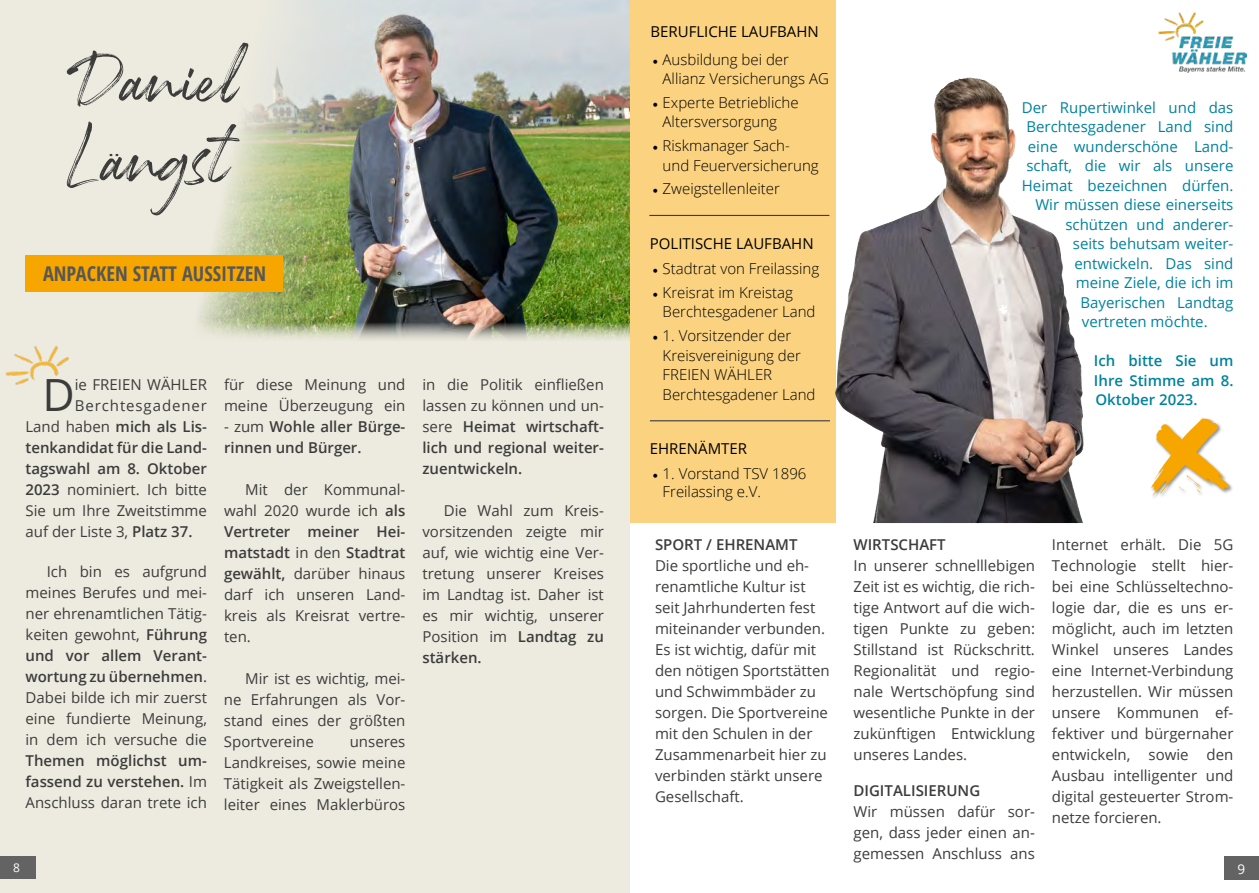
<style>
.page{position:relative;width:1259px;height:893px;background:#fff}
.page>*{position:absolute;margin:0;border:0;box-sizing:border-box;transform-origin:0 0}
.t1{font:79.65px "Rockness";color:#3c3c3b}
.t2{font:44.4px "Open Sans";color:#3c3c3b}
.t3{font:700 condensed 20.25px "Open Sans";color:#575756}
.t4{font:15px/21px "Open Sans";color:#3c3c3b;text-align:justify}
.t5{font:300 15px/19.5px "Open Sans";color:#000}
.t6{font:15px "Open Sans";color:#00829d}
.t7{font:600 15px/21px "Open Sans";color:#3c3c3b}
.t8{font:15px "Open Sans";color:#000}
.t9{font:600 15px/19.5px "Open Sans";color:#00829d;text-align:justify}
.t10{font:15px "Open Sans";letter-spacing:.06em;color:#3c3c3b}
.t11{font:13.5px "Open Sans";color:#fff}
.t12{font:12px "Open Sans";color:#fff}
.s1{font-weight:400}
.s2{font-weight:600}
.s3{font-family:"Minion Pro";font-weight:400}
</style>
<div class="page">
<img style="left:1159px;top:13px;width:87px;height:59px">
<svg style="left:1224px;top:856px;width:35px;height:24px"></svg>
<div style="left:629px;top:0;width:207px;height:523px;background:#fbd280"></div>
<div style="left:0;top:0;width:629px;height:893px;background:#edebe0"></div>
<img style="left:198px;top:0;width:431px;height:340px">
<div style="left:26px;top:255px;width:257px;height:37px;background:#f7a600"></div>
<img style="left:6px;top:346px;width:63px;height:39px">
<svg style="left:109px;top:154px;width:9px;height:2px"></svg>
<hr style="left:649px;top:215px;width:180px;height:1px;background:#3c3c3b">
<hr style="left:650px;top:420px;width:180px;height:1px;background:#3c3c3b">
<img style="left:835px;top:78px;width:249px;height:445px">
<svg style="left:1151px;top:418px;width:78px;height:77px"></svg>
<div style="left:0;top:856px;width:36px;height:23px;background:#646363"></div>
<p class="t1" style="left:65px;top:26px;width:174px">Daniel</p>
<p class="t1" style="left:65px;top:105px;width:165px">Langst</p>
<p class="t3" style="left:43px;top:260px;width:224px">ANPACKEN STATT AUSSITZEN</p>
<p class="t2" style="left:42px;top:364px;width:34px">D</p>
<p class="t4" style="left:75px;top:374px;width:134px">ie FREIEN WÄHLER</p>
<p class="t10" style="left:75px;top:395px;width:134px">Berchtesgadener</p>
<p class="t7" style="left:26px;top:416px;width:183px"><span class="s1">Land haben</span> mich als Lis-</p>
<p class="t7" style="left:26px;top:437px;width:183px">tenkandidat für die Land-</p>
<p class="t7" style="left:26px;top:458px;width:183px">tagswahl am 8. Oktober</p>
<p class="t4" style="left:26px;top:479px;width:183px"><span class="s2">2023</span> nominiert. Ich bitte</p>
<p class="t4" style="left:26px;top:500px;width:183px">Sie um Ihre Zweitstimme</p>
<p class="t4" style="left:26px;top:521px;width:168px">auf der Liste 3, <span class="s2">Platz 37.</span></p>
<p class="t4" style="left:26px;top:561px;width:183px;text-indent:21px">Ich bin es aufgrund meines Berufes und mei&shy;ner ehrenamtlichen Tätig&shy;keiten gewohnt, <span class="s2">Führung und vor allem Verant&shy;wortung zu übernehmen</span>.<br>Dabei bilde ich mir zuerst eine fundierte Meinung, in dem ich versuche die <span class="s2">Themen möglichst um&shy;fassend zu verstehen.</span> Im Anschluss daran trete ich</p>
<p class="t4" style="left:224px;top:374px;width:183px">für diese Meinung und meine Überzeugung ein</p>
<p class="t7" style="left:224px;top:416px;width:183px"><span class="s1">- zum</span> Wohle aller Bürge&shy;rinnen und Bürger.</p>
<p class="t4" style="left:224px;top:479px;width:183px;text-indent:21px">Mit der Kommunal&shy;wahl 2020 wurde ich <span class="s2">als Vertreter meiner Hei&shy;matstadt</span> in den <span class="s2">Stadtrat gewählt,</span> darüber hinaus darf ich unseren Land&shy;kreis als Kreisrat vertre&shy;ten.</p>
<p class="t4" style="left:224px;top:668px;width:183px;text-indent:21px">Mir ist es wichtig, mei&shy;ne Erfahrungen als Vor&shy;stand eines der größten Sportvereine</p>
<p class="t4" style="left:224px;top:731px;width:183px;text-indent:126px">unseres Landkreises, sowie meine Tätigkeit als Zweigstellen&shy;leiter eines Maklerbüros</p>
<p class="t7" style="left:422px;top:374px;width:183px;text-align:justify"><span class="s1">in die Politik einfließen lassen zu können und un&shy;sere</span> Heimat wirtschaft&shy;lich und regional weiter&shy;zuentwickeln.</p>
<p class="t4" style="left:422px;top:500px;width:183px;text-indent:21px">Die Wahl zum Kreis&shy;vorsitzenden zeigte mir auf, wie wichtig eine Ver&shy;tretung unserer Kreises im Landtag ist. Daher ist es mir wichtig, unserer Position im <span class="s2">Landtag zu stärken.</span></p>
<p class="t12" style="left:13px;top:860px;width:8px">8</p>
<p class="t8" style="left:650px;top:21px;width:170px">BERUFLICHE LAUFBAHN</p>
<p class="t5" style="left:662px;top:49px;width:168px;text-indent:-10px"><span class="s3">•</span> Ausbildung bei der<br>Allianz Versicherungs AG</p>
<p class="t5" style="left:662px;top:92px;width:137px;text-indent:-10px"><span class="s3">•</span> Experte Betriebliche<br>Altersversorgung</p>
<p class="t5" style="left:662px;top:136px;width:158px;text-indent:-10px"><span class="s3">•</span> Riskmanager Sach&shy;und Feuerversicherung</p>
<p class="t5" style="left:652px;top:179px;width:129px"><span class="s3">•</span> Zweigstellenleiter</p>
<p class="t8" style="left:650px;top:233px;width:165px">POLITISCHE LAUFBAHN</p>
<p class="t5" style="left:652px;top:258px;width:168px"><span class="s3">•</span> Stadtrat von Freilassing</p>
<p class="t5" style="left:662px;top:282px;width:154px;text-indent:-10px"><span class="s3">•</span> Kreisrat im Kreistag<br>Berchtesgadener Land</p>
<p class="t5" style="left:662px;top:325px;width:154px;text-indent:-10px"><span class="s3">•</span> 1. Vorsitzender der<br>Kreisvereinigung der<br>FREIEN WÄHLER<br>Berchtesgadener Land</p>
<p class="t8" style="left:650px;top:438px;width:99px">EHRENÄMTER</p>
<p class="t5" style="left:662px;top:464px;width:145px;line-height:18px;text-indent:-10px"><span class="s3">•</span> 1. Vorstand TSV 1896<br>Freilassing e.V.</p>
<p class="t7" style="left:655px;top:534px;width:144px">SPORT / EHRENAMT</p>
<p class="t4" style="left:655px;top:555px;width:176px;text-align:left">Die sportliche und eh&shy;renamtliche Kultur ist seit Jahrhunderten fest miteinander verbunden.<br>Es ist wichtig, dafür mit den nötigen Sportstätten und Schwimmbäder zu sorgen. Die Sportvereine mit den Schulen in der<br>Zusammenarbeit hier zu verbinden stärkt unsere<br>Gesellschaft.</p>
<p class="t6" style="left:1022px;top:97px;width:213px">Der Rupertiwinkel und das</p>
<p class="t6" style="left:1026px;top:116px;width:209px">Berchtesgadener Land sind</p>
<p class="t6" style="left:1028px;top:136px;width:207px">eine wunderschöne Land-</p>
<p class="t6" style="left:1026px;top:155px;width:209px">schaft, die wir als unsere</p>
<p class="t6" style="left:1022px;top:175px;width:213px">Heimat bezeichnen dürfen.</p>
<p class="t6" style="left:1035px;top:194px;width:199px">Wir müssen diese einerseits</p>
<p class="t6" style="left:1065px;top:214px;width:169px">schützen und anderer-</p>
<p class="t6" style="left:1073px;top:233px;width:162px">seits behutsam weiter-</p>
<p class="t6" style="left:1074px;top:253px;width:161px">entwickeln. Das sind</p>
<p class="t6" style="left:1076px;top:272px;width:159px">meine Ziele, die ich im</p>
<p class="t6" style="left:1080px;top:292px;width:155px">Bayerischen Landtag</p>
<p class="t6" style="left:1082px;top:311px;width:127px">vertreten möchte.</p>
<p class="t9" style="left:1094px;top:351px;width:141px">Ich bitte Sie um Ihre Stimme am 8.<br>Oktober 2023.</p>
<p class="t7" style="left:853px;top:534px;width:94px">WIRTSCHAFT</p>
<p class="t4" style="left:853px;top:555px;width:183px">In unserer schnelllebigen Zeit ist es wichtig, die rich&shy;tige Antwort auf die wich&shy;tigen Punkte zu geben:<br>Stillstand ist Rückschritt.<br>Regionalität und regio&shy;nale Wertschöpfung sind wesentliche Punkte in der zukünftigen Entwicklung unseres Landes.</p>
<p class="t7" style="left:853px;top:780px;width:128px">DIGITALISIERUNG</p>
<p class="t4" style="left:853px;top:801px;width:183px">Wir müssen dafür sor&shy;gen, dass jeder einen an&shy;gemessen Anschluss ans</p>
<p class="t4" style="left:1052px;top:534px;width:183px">Internet erhält. Die 5G Technologie stellt hier&shy;bei eine Schlüsseltechno&shy;logie dar, die es uns er&shy;möglicht, auch im letzten Winkel unseres Landes eine Internet-Verbindung herzustellen. Wir müssen unsere Kommunen ef&shy;fektiver und bürgernaher entwickeln, sowie den Ausbau intelligenter und digital gesteuerter Strom&shy;netze forcieren.</p>
<p class="t11" style="left:1237px;top:859px;width:9px">9</p>
</div>
